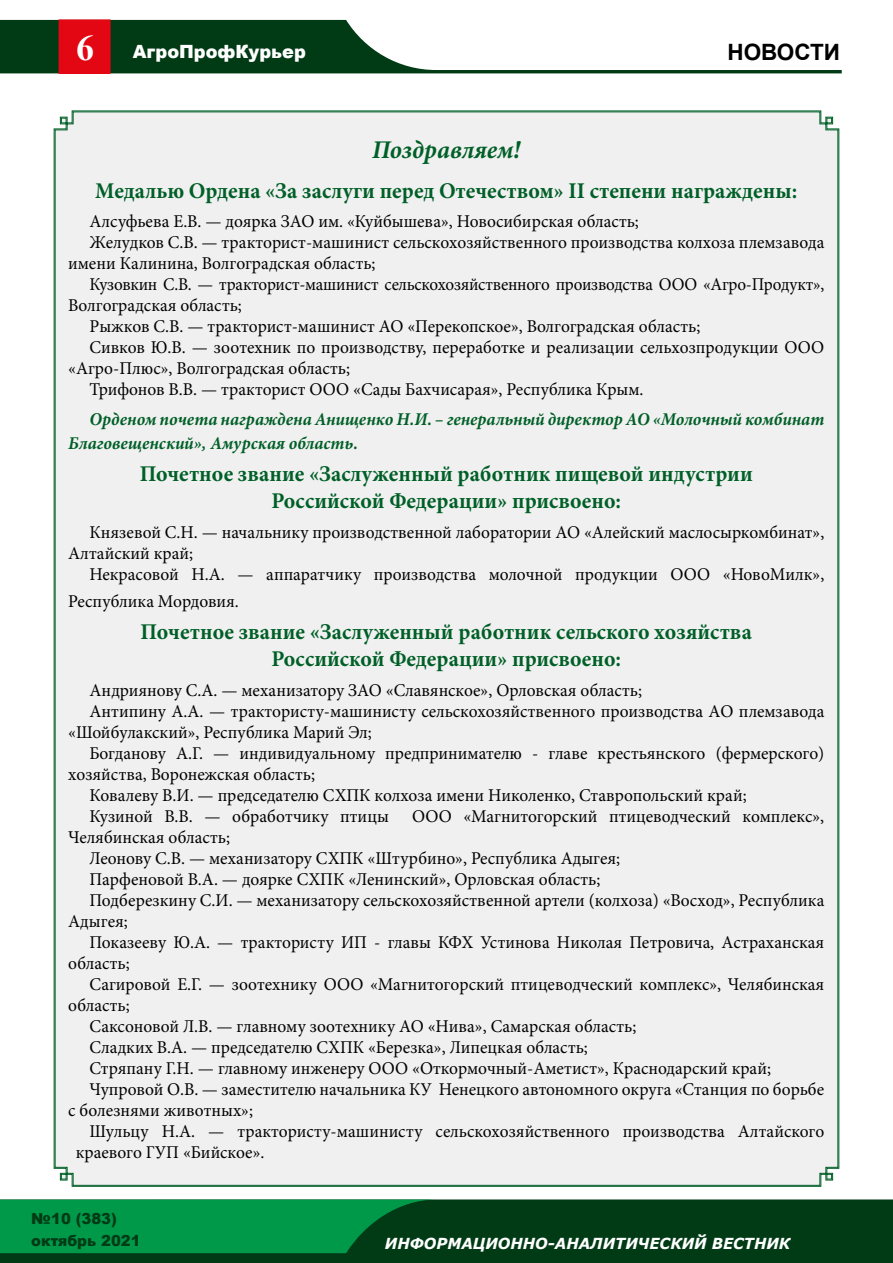
<style>
.page{position:relative;width:893px;height:1263px;background:#fff}
.page>*{position:absolute;margin:0;border:0;box-sizing:border-box;transform-origin:0 0}
.t1{font:700 36px "Times New Roman";color:#fff}
.t2{font:italic 700 25.5px "Minion Pro";color:#005f27}
.t3{font:700 22.5px/27px "Minion Pro";color:#005f27;text-align:center}
.t4{font:700 22.5px "Arial";color:#000}
.t5{font:900 18.15px "Arial";color:#fff}
.t6{font:18px/21px "Minion Pro";color:#000}
.t7{font:italic 700 18px/24px "Minion Pro";color:#005f27}
.t8{font:18px "Minion Pro";color:#000;scale:.95 1}
.t9{font:italic 700 15.15px "Verdana";color:#fff}
.t10{font:900 15.15px/21.5px "Arial";color:#003b15}
</style>
<div class="page">
<svg style="left:0;top:20px;width:842px;height:53px"></svg>
<div style="left:59px;top:20px;width:51px;height:53px;background:#e30613"></div>
<div style="left:59px;top:19px;width:51px;height:55px;border:1px solid #e30613"></div>
<div style="left:0;top:1199px;width:893px;height:64px;background:#003b15"></div>
<svg style="left:0;top:1199px;width:436px;height:54px;background:#018b42"></svg>
<div style="left:54px;top:111px;width:785px;height:1075px;background:#f0f0f0"></div>
<h1 class="t1" style="left:76px;top:22px;width:19px">6</h1>
<p class="t4" style="left:727px;top:36px;width:114px">НОВОСТИ</p>
<p class="t5" style="left:133px;top:38px;width:175px">АгроПрофКурьер</p>
<h2 class="t2" style="left:372px;top:132px;width:150px">Поздравляем!</h2>
<p class="t3" style="left:95px;top:177px;width:704px">Медалью Ордена «За заслуги перед Отечеством» II степени награждены:</p>
<p class="t6" style="left:90px;top:211px;width:551px">Алсуфьева Е.В. — доярка ЗАО им. «Куйбышева», Новосибирская область;</p>
<p class="t6" style="left:90px;top:232px;width:736px">Желудков С.В. — тракторист-машинист сельскохозяйственного производства колхоза племзавода</p>
<p class="t6" style="left:68px;top:253px;width:309px">имени Калинина, Волгоградская область;</p>
<p class="t8" style="left:90px;top:272px;width:775px">Кузовкин С.В. — тракторист-машинист сельскохозяйственного производства ООО «Агро-Продукт»,</p>
<p class="t6" style="left:68px;top:295px;width:175px">Волгоградская область;</p>
<p class="t6" style="left:90px;top:316px;width:612px">Рыжков С.В. — тракторист-машинист АО «Перекопское», Волгоградская область;</p>
<p class="t6" style="left:90px;top:337px;width:736px">Сивков Ю.В. — зоотехник по производству, переработке и реализации сельхозпродукции ООО</p>
<p class="t6" style="left:68px;top:358px;width:283px">«Агро-Плюс», Волгоградская область;</p>
<p class="t6" style="left:90px;top:379px;width:555px">Трифонов В.В. — тракторист ООО «Сады Бахчисарая», Республика Крым.</p>
<p class="t7" style="left:68px;top:407px;width:758px;text-indent:21px">Орденом почета награждена Анищенко Н.И. – генеральный директор АО «Молочный комбинат<br>Благовещенский», Амурская область.</p>
<p class="t3" style="left:140px;top:460px;width:614px">Почетное звание «Заслуженный работник пищевой индустрии<br>Российской Федерации» присвоено:</p>
<p class="t6" style="left:68px;top:522px;width:758px;text-indent:21px">Князевой С.Н. — начальнику производственной лаборатории АО «Алейский маслосыркомбинат»,<br>Алтайский край;</p>
<p class="t6" style="left:68px;top:561px;width:758px;line-height:27px;text-indent:21px">Некрасовой Н.А. — аппаратчику производства молочной продукции ООО «НовоМилк»,<br>Республика Мордовия.</p>
<p class="t3" style="left:141px;top:618px;width:613px">Почетное звание «Заслуженный работник сельского хозяйства<br>Российской Федерации» присвоено:</p>
<p class="t6" style="left:90px;top:680px;width:554px">Андриянову С.А. — механизатору ЗАО «Славянское», Орловская область;</p>
<p class="t6" style="left:90px;top:701px;width:736px">Антипину А.А. — трактористу-машинисту сельскохозяйственного производства АО племзавода</p>
<p class="t6" style="left:68px;top:722px;width:305px">«Шойбулакский», Республика Марий Эл;</p>
<p class="t6" style="left:90px;top:743px;width:736px">Богданову А.Г. — индивидуальному предпринимателю - главе крестьянского (фермерского)</p>
<p class="t6" style="left:68px;top:764px;width:248px">хозяйства, Воронежская область;</p>
<p class="t6" style="left:90px;top:785px;width:659px">Ковалеву В.И. — председателю СХПК колхоза имени Николенко, Ставропольский край;</p>
<p class="t6" style="left:90px;top:806px;width:301px">Кузиной В.В. — обработчику птицы</p>
<p class="t6" style="left:412px;top:806px;width:414px">ООО «Магнитогорский птицеводческий комплекс»,</p>
<p class="t6" style="left:68px;top:827px;width:163px">Челябинская область;</p>
<p class="t6" style="left:90px;top:848px;width:532px">Леонову С.В. — механизатору СХПК «Штурбино», Республика Адыгея;</p>
<p class="t6" style="left:90px;top:869px;width:512px">Парфеновой В.А. — доярке СХПК «Ленинский», Орловская область;</p>
<p class="t6" style="left:90px;top:890px;width:736px">Подберезкину С.И. — механизатору сельскохозяйственной артели (колхоза) «Восход», Республика</p>
<p class="t6" style="left:68px;top:911px;width:61px">Адыгея;</p>
<p class="t6" style="left:90px;top:932px;width:736px">Показееву Ю.А. — трактористу ИП - главы КФХ Устинова Николая Петровича, Астраханская</p>
<p class="t6" style="left:68px;top:953px;width:63px">область;</p>
<p class="t6" style="left:90px;top:974px;width:736px">Сагировой Е.Г. — зоотехнику ООО «Магнитогорский птицеводческий комплекс», Челябинская</p>
<p class="t6" style="left:68px;top:995px;width:63px">область;</p>
<p class="t6" style="left:90px;top:1016px;width:548px">Саксоновой Л.В. — главному зоотехнику АО «Нива», Самарская область;</p>
<p class="t6" style="left:90px;top:1037px;width:500px">Сладких В.А. — председателю СХПК «Березка», Липецкая область;</p>
<p class="t6" style="left:90px;top:1058px;width:683px">Стряпану Г.Н. — главному инженеру ООО «Откормочный-Аметист», Краснодарский край;</p>
<p class="t6" style="left:90px;top:1079px;width:736px">Чупровой О.В. — заместителю начальника КУ Ненецкого автономного округа «Станция по борьбе</p>
<p class="t6" style="left:68px;top:1100px;width:186px">с болезнями животных»;</p>
<p class="t6" style="left:90px;top:1121px;width:736px">Шульцу Н.А. — трактористу-машинисту сельскохозяйственного производства Алтайского</p>
<p class="t6" style="left:76px;top:1142px;width:190px">краевого ГУП «Бийское».</p>
<p class="t10" style="left:31px;top:1208px;width:111px">№10 (383) октябрь 2021</p>
<p class="t9" style="left:385px;top:1233px;width:407px">ИНФОРМАЦИОННО-АНАЛИТИЧЕСКИЙ ВЕСТНИК</p>
</div>
